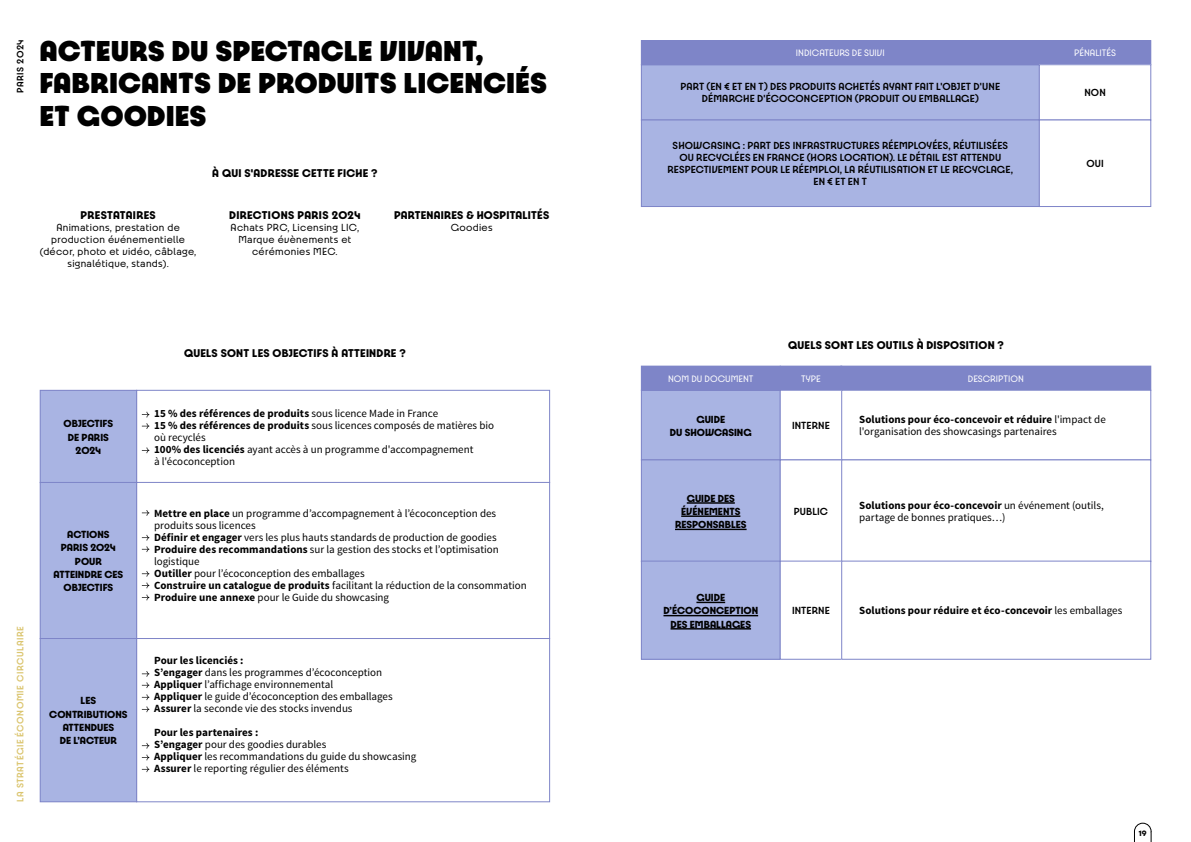
<style>
.page{position:relative;width:1191px;height:842px;background:#fff}
.page>*{position:absolute;margin:0;border:0;box-sizing:border-box;transform-origin:0 0}
.t1{font:900 30.8px/32.4px "Paris 2024";letter-spacing:.02em;color:#000}
.t2{font:700 12px "Paris 2024";letter-spacing:.02em;color:#000}
.t3{font:11px/12px "Source Sans Pro";color:#000}
.t4{font:600 11px/12px "Paris 2024";letter-spacing:.01em;color:#000;text-align:center}
.t5{font:700 11px/13.2px "Paris 2024";color:#000;text-align:center}
.t6{font:11px/12px "Paris 2024";letter-spacing:.03em;color:#000;text-align:center}
.t7{font:700 11px "Source Sans Pro";color:#000}
.t8{font:10px "Paris 2024";color:#fff}
.t9{font:600 10px "Paris 2024";letter-spacing:.055em;color:#dbc56f}
.t10{font:600 10px "Paris 2024";letter-spacing:.045em;color:#000}
.t11{font:700 8.4px "Paris 2024";color:#000}
.s1{font-weight:700}
.s2{font-weight:400}
</style>
<div class="page">
<svg style="left:1134px;top:823px;width:17px;height:19px"></svg>
<div style="left:136px;top:390px;width:414px;height:93px;border:1px solid #7e85c8"></div>
<div style="left:136px;top:482px;width:414px;height:157px;border:1px solid #7e85c8"></div>
<div style="left:40px;top:390px;width:97px;height:93px;background:#a9b4e3"></div>
<div style="left:40px;top:390px;width:97px;height:93px;border:1px solid #7e85c8"></div>
<div style="left:40px;top:482px;width:97px;height:156px;background:#a9b4e3"></div>
<div style="left:40px;top:482px;width:97px;height:157px;border:1px solid #7e85c8"></div>
<div style="left:641px;top:65px;width:398px;height:55px;background:#a9b4e3"></div>
<div style="left:641px;top:64px;width:398px;height:56px;border:1px solid #7e85c8"></div>
<div style="left:641px;top:390px;width:139px;height:70px;background:#a9b4e3"></div>
<div style="left:641px;top:390px;width:139px;height:70px;border:1px solid #7e85c8"></div>
<div style="left:641px;top:460px;width:139px;height:101px;background:#a9b4e3"></div>
<hr style="left:687px;top:502px;width:48px;height:2px;background:#000">
<hr style="left:681px;top:515px;width:59px;height:2px;background:#000">
<hr style="left:675px;top:529px;width:71px;height:1px;background:#000">
<div style="left:641px;top:459px;width:139px;height:103px;border:1px solid #7e85c8"></div>
<div style="left:641px;top:561px;width:139px;height:98px;background:#a9b4e3"></div>
<svg style="left:696px;top:602px;width:29px;height:1px"></svg>
<hr style="left:663px;top:615px;width:95px;height:1px;background:#000">
<hr style="left:670px;top:628px;width:81px;height:1px;background:#000">
<div style="left:641px;top:561px;width:139px;height:99px;border:1px solid #7e85c8"></div>
<div style="left:641px;top:120px;width:398px;height:87px;background:#a9b4e3"></div>
<div style="left:641px;top:119px;width:398px;height:88px;border:1px solid #7e85c8"></div>
<div style="left:1039px;top:41px;width:111px;height:24px;background:#7e85c8"></div>
<div style="left:1038px;top:40px;width:113px;height:25px;border:1px solid #7e85c8"></div>
<div style="left:841px;top:366px;width:309px;height:24px;background:#7e85c8"></div>
<div style="left:641px;top:41px;width:398px;height:24px;background:#7e85c8"></div>
<div style="left:641px;top:40px;width:398px;height:25px;border:1px solid #7e85c8"></div>
<div style="left:641px;top:366px;width:139px;height:24px;background:#7e85c8"></div>
<div style="left:641px;top:366px;width:139px;height:25px;border:1px solid #7e85c8"></div>
<div style="left:1038px;top:64px;width:113px;height:56px;border:1px solid #7e85c8"></div>
<div style="left:1038px;top:119px;width:113px;height:88px;border:1px solid #7e85c8"></div>
<div style="left:780px;top:366px;width:61px;height:24px;background:#7e85c8"></div>
<div style="left:779px;top:390px;width:63px;height:70px;border:1px solid #7e85c8"></div>
<div style="left:779px;top:459px;width:63px;height:103px;border:1px solid #7e85c8"></div>
<div style="left:779px;top:561px;width:63px;height:99px;border:1px solid #7e85c8"></div>
<div style="left:841px;top:390px;width:310px;height:70px;border:1px solid #7e85c8"></div>
<div style="left:841px;top:459px;width:310px;height:103px;border:1px solid #7e85c8"></div>
<div style="left:841px;top:561px;width:310px;height:99px;border:1px solid #7e85c8"></div>
<svg style="left:142px;top:412px;width:7px;height:5px"></svg>
<svg style="left:142px;top:423px;width:7px;height:6px"></svg>
<svg style="left:142px;top:447px;width:7px;height:6px"></svg>
<svg style="left:142px;top:510px;width:7px;height:6px"></svg>
<svg style="left:142px;top:535px;width:7px;height:5px"></svg>
<svg style="left:142px;top:546px;width:7px;height:6px"></svg>
<svg style="left:142px;top:571px;width:7px;height:6px"></svg>
<svg style="left:142px;top:583px;width:7px;height:5px"></svg>
<svg style="left:142px;top:595px;width:7px;height:5px"></svg>
<div style="left:136px;top:638px;width:414px;height:164px;border:1px solid #7e85c8"></div>
<div style="left:40px;top:638px;width:97px;height:164px;background:#a9b4e3"></div>
<div style="left:40px;top:638px;width:97px;height:164px;border:1px solid #7e85c8"></div>
<svg style="left:142px;top:671px;width:7px;height:17px"></svg>
<svg style="left:142px;top:694px;width:7px;height:6px"></svg>
<svg style="left:142px;top:706px;width:7px;height:6px"></svg>
<svg style="left:142px;top:743px;width:7px;height:5px"></svg>
<svg style="left:142px;top:755px;width:7px;height:5px"></svg>
<svg style="left:142px;top:766px;width:7px;height:6px"></svg>
<p class="t10" style="left:14px;top:93px;width:55px;rotate:-90deg">PARIS 2024</p>
<h1 class="t1" style="left:40px;top:34px;width:508px">ACTEURS DU SPECTACLE VIVANT,<br>FABRICANTS DE PRODUITS LICENCIÉS<br>ET GOODIES</h1>
<p class="t2" style="left:80px;top:208px;width:77px">PRESTATAIRES</p>
<p class="t6" style="left:40px;top:221px;width:158px">Animations, prestation de production événementielle (décor, photo et vidéo, câblage, signalétique, stands).</p>
<p class="t2" style="left:212px;top:165px;width:167px">À QUI S'ADRESSE CETTE FICHE ?</p>
<p class="t2" style="left:229px;top:208px;width:133px">DIRECTIONS PARIS 2024</p>
<p class="t6" style="left:231px;top:221px;width:130px">Achats PRC, Licensing LIC,<br>Marque évènements et cérémonies MEC.</p>
<p class="t2" style="left:394px;top:208px;width:157px">PARTENAIRES &amp; HOSPITALITÉS</p>
<p class="t6" style="left:450px;top:221px;width:43px">Goodies</p>
<p class="t5" style="left:64px;top:417px;width:51px">OBJECTIFS<br>DE PARIS<br>2024</p>
<p class="t9" style="left:14px;top:801px;width:177px;rotate:-90deg">LA STRATÉGIE ÉCONOMIE CIRCULAIRE</p>
<p class="t5" style="left:53px;top:528px;width:71px">ACTIONS<br>PARIS 2024<br>POUR<br>ATTEINDRE CES<br>OBJECTIFS</p>
<p class="t5" style="left:49px;top:694px;width:80px">LES<br>CONTRIBUTIONS<br>ATTENDUES<br>DE L’ACTEUR</p>
<p class="t2" style="left:184px;top:345px;width:223px">QUELS SONT LES OBJECTIFS À ATTEINDRE ?</p>
<p class="t3" style="left:154px;top:407px;width:341px"><span class="s1">15 % des références de produits</span> sous licence Made in France<br><span class="s1">15 % des références de produits</span> sous licences composés de matières bio où recyclés<br><span class="s1">100% des licenciés</span> ayant accès à un programme d'accompagnement<br>à l'écoconception</p>
<p class="t3" style="left:154px;top:507px;width:374px"><span class="s1">Mettre en place</span> un programme d’accompagnement à l’écoconception des produits sous licences<br><span class="s1">Définir et engager</span> vers les plus hauts standards de production de goodies <span class="s1">Produire des recommandations</span> sur la gestion des stocks et l’optimisation logistique<br><span class="s1">Outiller</span> pour l’écoconception des emballages<br><span class="s1">Construire un catalogue de produits</span> facilitant la réduction de la consommation <span class="s1">Produire une annexe</span> pour le Guide du showcasing</p>
<p class="t3" style="left:154px;top:655px;width:240px"><span class="s1">Pour les licenciés :<br>S’engager</span> dans les programmes d’écoconception <span class="s1">Appliquer</span> l’affichage environnemental<br><span class="s1">Appliquer</span> le guide d’écoconception des emballages <span class="s1">Assurer</span> la seconde vie des stocks invendus</p>
<p class="t3" style="left:154px;top:727px;width:264px"><span class="s1">Pour les partenaires :<br>S’engager</span> pour des goodies durables<br><span class="s1">Appliquer</span> les recommandations du guide du showcasing <span class="s1">Assurer</span> le reporting régulier des éléments</p>
<p class="t8" style="left:796px;top:47px;width:90px">INDICATEURS DE SUIVI</p>
<p class="t4" style="left:680px;top:81px;width:321px">PART (EN € ET EN T) DES PRODUITS ACHETÉS AYANT FAIT L'OBJET D'UNE<br>DÉMARCHE D'ÉCOCONCEPTION (PRODUIT OU EMBALLAGE)</p>
<p class="t4" style="left:667px;top:139px;width:347px">SHOWCASING : PART DES INFRASTRUCTURES RÉEMPLOYÉES, RÉUTILISÉES OU RECYCLÉES EN FRANCE (HORS LOCATION). LE DÉTAIL EST ATTENDU RESPECTIVEMENT POUR LE RÉEMPLOI, LA RÉUTILISATION ET LE RECYCLAGE, EN € ET EN T</p>
<p class="t8" style="left:1074px;top:47px;width:43px">PÉNALITÉS</p>
<p class="t4" style="left:1084px;top:87px;width:23px">NON</p>
<p class="t4" style="left:1086px;top:157px;width:19px">OUI</p>
<p class="t8" style="left:668px;top:373px;width:87px">NOM DU DOCUMENT</p>
<p class="t2" style="left:788px;top:337px;width:217px">QUELS SONT LES OUTILS À DISPOSITION ?</p>
<p class="t8" style="left:801px;top:373px;width:21px">TYPE</p>
<p class="t8" style="left:967px;top:373px;width:57px">DESCRIPTION</p>
<p class="t5" style="left:670px;top:412px;width:83px">GUIDE<br>DU SHOWCASING</p>
<p class="t5" style="left:675px;top:491px;width:73px">GUIDE DES<br>ÉVÉNEMENTS<br>RESPONSABLES</p>
<p class="t5" style="left:663px;top:591px;width:96px">GUIDE<br>D’ÉCOCONCEPTION<br>DES EMBALLAGES</p>
<p class="t4" style="left:792px;top:419px;width:39px">INTERNE</p>
<p class="t4" style="left:794px;top:505px;width:36px">PUBLIC</p>
<p class="t3" style="left:859px;top:414px;width:248px"><span class="s1">Solutions pour éco-concevoir et réduire</span> l'impact de l'organisation des showcasings partenaires</p>
<p class="t3" style="left:859px;top:499px;width:246px"><span class="s1">Solutions pour éco-concevoir</span> un événement (outils, partage de bonnes pratiques…)</p>
<p class="t4" style="left:792px;top:604px;width:39px">INTERNE</p>
<p class="t7" style="left:859px;top:604px;width:265px">Solutions pour réduire et éco-concevoir <span class="s2">les emballages</span></p>
<p class="t11" style="left:1139px;top:828px;width:9px">19</p>
</div>
